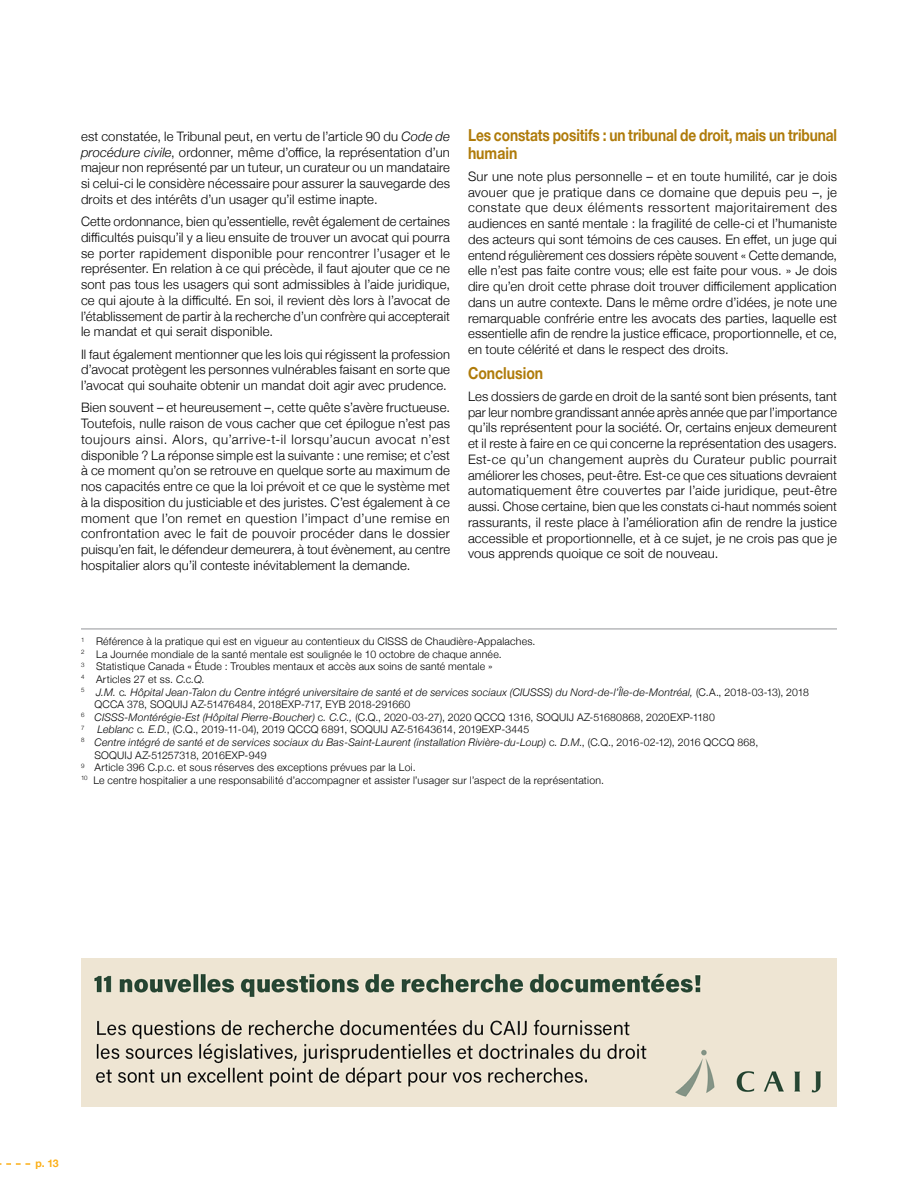
<style>
.page{position:relative;width:918px;height:1188px;background:#fff}
.page>*{position:absolute;margin:0;border:0;box-sizing:border-box;transform-origin:0 0}
.t1{font:700 16.5px/18px "Helvetica Neue";letter-spacing:-.01em;color:#af7b0a;scale:.83 1}
.t2{font:700 16.5px "Helvetica Neue";letter-spacing:-.01em;color:#af7b0a;scale:.85 1}
.t3{font:300 13.05px/15.8px "Helvetica Neue";letter-spacing:.015em;color:#000;text-align:justify}
.t4{font:300 10.5px "Helvetica Neue";letter-spacing:.02em;color:#000}
.t5{font:italic 300 10.5px "Helvetica Neue";letter-spacing:.02em;color:#000}
.t6{font:700 10.5px "Helvetica Neue";color:#fcaf17}
.s1{font-style:italic}
.s2{font-style:normal}
</style>
<div class="page">
<svg style="left:0;top:1163px;width:30px;height:2px"></svg>
<hr style="left:81px;top:629px;width:756px;height:1px;background:#939598">
<img style="left:81px;top:958px;width:756px;height:149px">
<p class="t3" style="left:81px;top:127px;width:371px">est constatée, le Tribunal peut, en vertu de l’article 90 du <span class="s1">Code de procédure civile</span>, ordonner, même d’office, la représentation d’un majeur non représenté par un tuteur, un curateur ou un mandataire si celui-ci le considère nécessaire pour assurer la sauvegarde des droits et des intérêts d’un usager qu’il estime inapte.</p>
<p class="t3" style="left:81px;top:213px;width:371px">Cette ordonnance, bien qu’essentielle, revêt également de certaines difficultés puisqu’il y a lieu ensuite de trouver un avocat qui pourra se porter rapidement disponible pour rencontrer l’usager et le représenter. En relation à ce qui précède, il faut ajouter que ce ne sont pas tous les usagers qui sont admissibles à l’aide juridique, ce qui ajoute à la difficulté. En soi, il revient dès lors à l’avocat de l’établissement de partir à la recherche d’un confrère qui accepterait le mandat et qui serait disponible.</p>
<p class="t3" style="left:81px;top:345px;width:371px">Il faut également mentionner que les lois qui régissent la profession d’avocat protègent les personnes vulnérables faisant en sorte que l’avocat qui souhaite obtenir un mandat doit agir avec prudence.</p>
<p class="t3" style="left:81px;top:399px;width:371px">Bien souvent – et heureusement –, cette quête s’avère fructueuse.<br>Toutefois, nulle raison de vous cacher que cet épilogue n’est pas toujours ainsi. Alors, qu’arrive-t-il lorsqu’aucun avocat n’est disponible ? La réponse simple est la suivante : une remise; et c’est à ce moment qu’on se retrouve en quelque sorte au maximum de nos capacités entre ce que la loi prévoit et ce que le système met à la disposition du justiciable et des juristes. C’est également à ce moment que l’on remet en question l’impact d’une remise en confrontation avec le fait de pouvoir procéder dans le dossier puisqu’en fait, le défendeur demeurera, à tout évènement, au centre hospitalier alors qu’il conteste inévitablement la demande.</p>
<p class="t1" style="left:468px;top:126px;width:446px">Les constats positifs : un tribunal de droit, mais un tribunal humain</p>
<p class="t3" style="left:468px;top:167px;width:371px">Sur une note plus personnelle – et en toute humilité, car je dois avouer que je pratique dans ce domaine que depuis peu –, je constate que deux éléments ressortent majoritairement des audiences en santé mentale : la fragilité de celle-ci et l’humaniste des acteurs qui sont témoins de ces causes. En effet, un juge qui entend régulièrement ces dossiers répète souvent « Cette demande, elle n’est pas faite contre vous; elle est faite pour vous. » Je dois dire qu’en droit cette phrase doit trouver difficilement application dans un autre contexte. Dans le même ordre d’idées, je note une remarquable confrérie entre les avocats des parties, laquelle est essentielle afin de rendre la justice efficace, proportionnelle, et ce, en toute célérité et dans le respect des droits.</p>
<p class="t2" style="left:468px;top:360px;width:90px">Conclusion</p>
<p class="t3" style="left:468px;top:387px;width:371px">Les dossiers de garde en droit de la santé sont bien présents, tant par leur nombre grandissant année après année que par l’importance qu’ils représentent pour la société. Or, certains enjeux demeurent et il reste à faire en ce qui concerne la représentation des usagers.<br>Est-ce qu’un changement auprès du Curateur public pourrait améliorer les choses, peut-être. Est-ce que ces situations devraient automatiquement être couvertes par l’aide juridique, peut-être aussi. Chose certaine, bien que les constats ci-haut nommés soient rassurants, il reste place à l’amélioration afin de rendre la justice accessible et proportionnelle, et à ce sujet, je ne crois pas que je vous apprends quoique ce soit de nouveau.</p>
<p class="t4" style="left:81px;top:633px;width:456px"><sup>1</sup> Référence à la pratique qui est en vigueur au contentieux du CISSS de Chaudière-Appalaches.</p>
<p class="t4" style="left:81px;top:646px;width:422px"><sup>2</sup> La Journée mondiale de la santé mentale est soulignée le 10 octobre de chaque année.</p>
<p class="t4" style="left:81px;top:658px;width:413px"><sup>3</sup> Statistique Canada « Étude : Troubles mentaux et accès aux soins de santé mentale »</p>
<p class="t4" style="left:81px;top:671px;width:125px"><sup>4</sup> Articles 27 et ss. <span class="s1">C.</span>c<span class="s1">.Q</span>.</p>
<p class="t5" style="left:81px;top:684px;width:729px"><sup>5</sup> J.M. <span class="s2">c</span>. Hôpital Jean-Talon du Centre intégré universitaire de santé et de services sociaux (CIUSSS) du Nord-de-l’Île-de-Montréal, <span class="s2">(C.A., 2018-03-13), 2018</span></p>
<p class="t4" style="left:95px;top:696px;width:317px">QCCA 378, SOQUIJ AZ-51476484, 2018EXP-717, EYB 2018-291660</p>
<p class="t4" style="left:81px;top:709px;width:635px"><sup>6</sup> <span class="s1">CISSS-Montérégie-Est (Hôpital Pierre-Boucher)</span> c<span class="s1">. C.C.,</span> (C.Q., 2020-03-27), 2020 QCCQ 1316, SOQUIJ AZ-51680868, 2020EXP-1180</p>
<p class="t4" style="left:81px;top:721px;width:450px"><sup>7</sup> <span class="s1">Leblanc</span> c<span class="s1">. E.D.</span>, (C.Q., 2019-11-04), 2019 QCCQ 6891, SOQUIJ AZ-51643614, 2019EXP-3445</p>
<p class="t5" style="left:81px;top:734px;width:679px"><sup>8</sup> Centre intégré de santé et de services sociaux du Bas-Saint-Laurent (installation Rivière-du-Loup) <span class="s2">c</span>. D.M.<span class="s2">, (C.Q., 2016-02-12), 2016 QCCQ 868,</span></p>
<p class="t4" style="left:95px;top:746px;width:174px">SOQUIJ AZ-51257318, 2016EXP-949</p>
<p class="t4" style="left:81px;top:759px;width:336px"><sup>9</sup> Article 396 C.p.c. et sous réserves des exceptions prévues par la Loi.</p>
<p class="t4" style="left:81px;top:772px;width:524px"><sup>10</sup> Le centre hospitalier a une responsabilité d’accompagner et assister l’usager sur l’aspect de la représentation.</p>
<p class="t6" style="left:36px;top:1155px;width:25px">p. 13</p>
</div>
